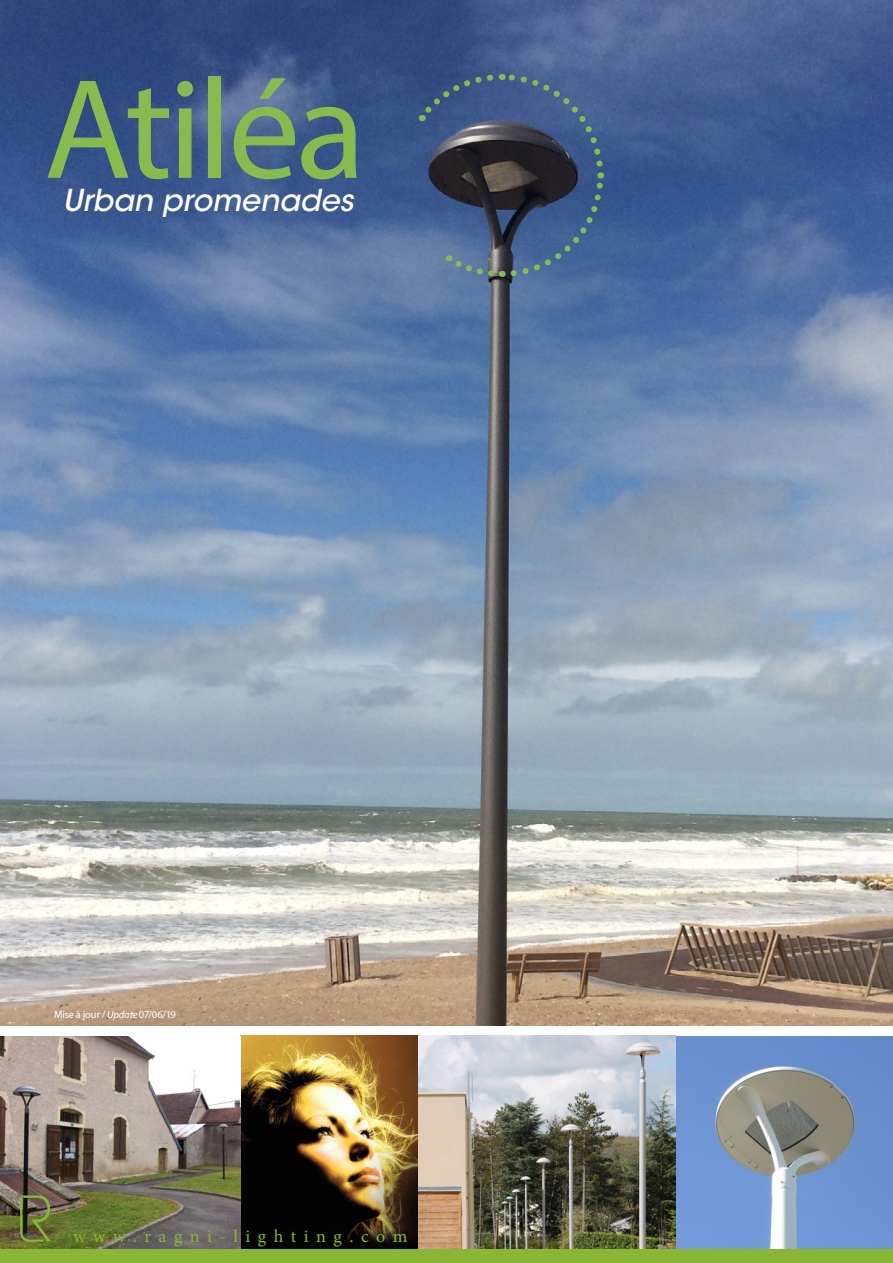
<style>
.page{position:relative;width:893px;height:1263px;background:#fff}
.page>*{position:absolute;margin:0;border:0;box-sizing:border-box;transform-origin:0 0}
.t1{font:143.55px "Myriad Pro";letter-spacing:-.03em;color:#87bb4d}
.t2{font:italic 500 30px "ITC Avant Garde Std";color:#fff}
.t3{font:18px "Minion Pro";letter-spacing:.415em;color:#89b735}
.t4{font:10.5px "Myriad Pro";letter-spacing:-.005em;color:#fff}
.s1{font-style:italic}
</style>
<div class="page">
<img style="left:0;top:0;width:893px;height:1025px">
<img style="left:0;top:1035px;width:419px;height:214px">
<img style="left:419px;top:1035px;width:474px;height:214px">
<svg style="left:417px;top:71px;width:189px;height:209px;background:#405474"></svg>
<div style="left:0;top:1249px;width:893px;height:14px;background:#89b735"></div>
<svg style="left:20px;top:1195px;width:31px;height:47px"></svg>
<p class="t1" style="left:44px;top:41px;width:323px">Atiléa</p>
<p class="t2" style="left:63px;top:181px;width:292px">Urban promenades</p>
<p class="t4" style="left:54px;top:1008px;width:123px">Mise à jour / <span class="s1">Update</span> 07/06/19</p>
<p class="t3" style="left:73px;top:1224px;width:336px">www.ragni-lighting.com</p>
</div>
